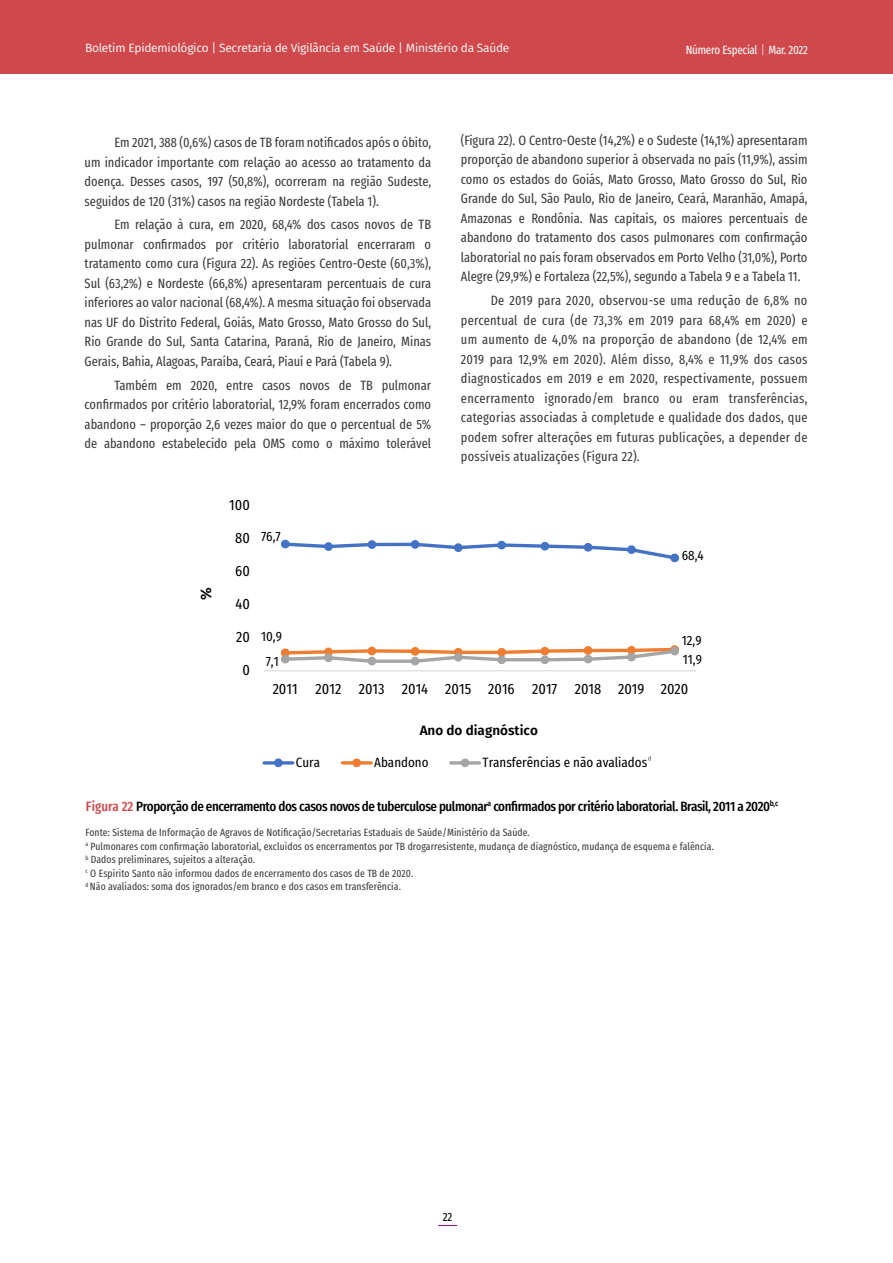
<style>
.page{position:relative;width:893px;height:1263px;background:#fff}
.page>*{position:absolute;margin:0;border:0;box-sizing:border-box;transform-origin:0 0}
.t1{font:15px "Fira Sans Condensed";color:#000}
.t2{font:600 15px "Fira Sans";color:#000}
.t3{font:13.5px/19.5px "Fira Sans Compressed";color:#3c3c3b;text-align:justify}
.t4{font:500 13.5px "Fira Sans Condensed";letter-spacing:-.03em;color:#000}
.t5{font:13.5px "Fira Sans Condensed";color:#000}
.t6{font:600 13.5px "Fira Sans";color:#000}
.t7{font:12px "Fira Sans";letter-spacing:-.02em;color:#fff}
.t8{font:12px "Fira Sans Compressed";letter-spacing:-.02em;color:#fff}
.t9{font:12px "Fira Sans Compressed";color:#000}
.t10{font:10.5px/13.5px "Fira Sans Compressed";letter-spacing:.01em;color:#3c3c3b}
.s1{font-family:"Fira Sans";font-weight:300}
.s2{color:#cf484b}
</style>
<div class="page">
<div style="left:0;top:0;width:893px;height:74px;background:#cf484b"></div>
<svg style="left:438px;top:1225px;width:19px;height:1px"></svg>
<hr style="left:264px;top:670px;width:432px;height:1px;background:#d9d9d9">
<svg style="left:282px;top:541px;width:397px;height:21px"></svg>
<div style="left:281px;top:540px;width:8px;height:8px;background:#4472c4;border-radius:50%"></div>
<div style="left:281px;top:540px;width:9px;height:8px;border:1px solid #4472c4;border-radius:50%"></div>
<div style="left:325px;top:543px;width:7px;height:7px;background:#4472c4;border-radius:50%"></div>
<div style="left:324px;top:542px;width:9px;height:9px;border:1px solid #4472c4;border-radius:50%"></div>
<div style="left:368px;top:541px;width:8px;height:7px;background:#4472c4;border-radius:50%"></div>
<div style="left:368px;top:540px;width:8px;height:9px;border:1px solid #4472c4;border-radius:50%"></div>
<div style="left:411px;top:541px;width:8px;height:7px;background:#4472c4;border-radius:50%"></div>
<div style="left:411px;top:540px;width:8px;height:9px;border:1px solid #4472c4;border-radius:50%"></div>
<div style="left:454px;top:544px;width:8px;height:7px;background:#4472c4;border-radius:50%"></div>
<div style="left:454px;top:543px;width:9px;height:9px;border:1px solid #4472c4;border-radius:50%"></div>
<div style="left:498px;top:541px;width:7px;height:8px;background:#4472c4;border-radius:50%"></div>
<div style="left:497px;top:541px;width:9px;height:8px;border:1px solid #4472c4;border-radius:50%"></div>
<div style="left:541px;top:542px;width:8px;height:8px;background:#4472c4;border-radius:50%"></div>
<div style="left:540px;top:542px;width:9px;height:8px;border:1px solid #4472c4;border-radius:50%"></div>
<div style="left:584px;top:543px;width:8px;height:8px;background:#4472c4;border-radius:50%"></div>
<div style="left:584px;top:543px;width:8px;height:9px;border:1px solid #4472c4;border-radius:50%"></div>
<div style="left:628px;top:546px;width:7px;height:7px;background:#4472c4;border-radius:50%"></div>
<div style="left:627px;top:545px;width:9px;height:9px;border:1px solid #4472c4;border-radius:50%"></div>
<div style="left:671px;top:554px;width:7px;height:8px;background:#4472c4;border-radius:50%"></div>
<div style="left:670px;top:554px;width:9px;height:8px;border:1px solid #4472c4;border-radius:50%"></div>
<div style="left:281px;top:648px;width:9px;height:9px;border:1px solid #ed7d31;border-radius:50%"></div>
<div style="left:670px;top:645px;width:9px;height:9px;border:1px solid #ed7d31;border-radius:50%"></div>
<svg style="left:282px;top:646px;width:396px;height:18px"></svg>
<div style="left:281px;top:655px;width:8px;height:8px;background:#a5a5a5;border-radius:50%"></div>
<div style="left:281px;top:655px;width:9px;height:8px;border:1px solid #a5a5a5;border-radius:50%"></div>
<div style="left:325px;top:654px;width:7px;height:8px;background:#a5a5a5;border-radius:50%"></div>
<div style="left:324px;top:653px;width:9px;height:9px;border:1px solid #a5a5a5;border-radius:50%"></div>
<div style="left:368px;top:657px;width:8px;height:8px;background:#a5a5a5;border-radius:50%"></div>
<div style="left:368px;top:657px;width:8px;height:8px;border:1px solid #a5a5a5;border-radius:50%"></div>
<div style="left:411px;top:657px;width:8px;height:8px;background:#a5a5a5;border-radius:50%"></div>
<div style="left:411px;top:657px;width:8px;height:8px;border:1px solid #a5a5a5;border-radius:50%"></div>
<div style="left:454px;top:653px;width:8px;height:8px;background:#a5a5a5;border-radius:50%"></div>
<div style="left:454px;top:653px;width:9px;height:9px;border:1px solid #a5a5a5;border-radius:50%"></div>
<div style="left:498px;top:656px;width:7px;height:8px;background:#a5a5a5;border-radius:50%"></div>
<div style="left:497px;top:655px;width:9px;height:9px;border:1px solid #a5a5a5;border-radius:50%"></div>
<div style="left:541px;top:656px;width:8px;height:8px;background:#a5a5a5;border-radius:50%"></div>
<div style="left:540px;top:655px;width:9px;height:9px;border:1px solid #a5a5a5;border-radius:50%"></div>
<div style="left:584px;top:655px;width:8px;height:8px;background:#a5a5a5;border-radius:50%"></div>
<div style="left:584px;top:655px;width:8px;height:8px;border:1px solid #a5a5a5;border-radius:50%"></div>
<div style="left:628px;top:653px;width:7px;height:8px;background:#a5a5a5;border-radius:50%"></div>
<div style="left:627px;top:653px;width:9px;height:8px;border:1px solid #a5a5a5;border-radius:50%"></div>
<div style="left:671px;top:647px;width:7px;height:8px;background:#a5a5a5;border-radius:50%"></div>
<div style="left:670px;top:647px;width:9px;height:8px;border:1px solid #a5a5a5;border-radius:50%"></div>
<hr style="left:264px;top:761px;width:29px;height:3px;background:#4472c4">
<div style="left:275px;top:759px;width:7px;height:7px;background:#4472c4;border-radius:50%"></div>
<div style="left:274px;top:758px;width:9px;height:9px;border:1px solid #4472c4;border-radius:50%"></div>
<hr style="left:342px;top:761px;width:29px;height:3px;background:#ed7d31">
<div style="left:353px;top:759px;width:7px;height:7px;background:#ed7d31;border-radius:50%"></div>
<div style="left:352px;top:758px;width:9px;height:9px;border:1px solid #ed7d31;border-radius:50%"></div>
<hr style="left:451px;top:761px;width:29px;height:3px;background:#a5a5a5">
<div style="left:461px;top:759px;width:8px;height:7px;background:#a5a5a5;border-radius:50%"></div>
<div style="left:461px;top:758px;width:8px;height:9px;border:1px solid #a5a5a5;border-radius:50%"></div>
<p class="t7" style="left:85px;top:39px;width:426px">Boletim Epidemiológico | Secretaria de Vigilância em Saúde | Ministério da Saúde</p>
<p class="t8" style="left:686px;top:41px;width:124px">Número Especial <span class="s1">|</span> Mar. 2022</p>
<p class="t3" style="left:85px;top:132px;width:348px;text-indent:30px">Em 2021, 388 (0,6%) casos de TB foram notificados após o óbito, um indicador importante com relação ao acesso ao tratamento da doença. Desses casos, 197 (50,8%), ocorreram na região Sudeste, seguidos de 120 (31%) casos na região Nordeste (Tabela 1).</p>
<p class="t3" style="left:85px;top:215px;width:348px;text-indent:30px">Em relação à cura, em 2020, 68,4% dos casos novos de TB pulmonar confirmados por critério laboratorial encerraram o tratamento como cura (Figura 22). As regiões Centro-Oeste (60,3%), Sul (63,2%) e Nordeste (66,8%) apresentaram percentuais de cura inferiores ao valor nacional (68,4%). A mesma situação foi observada nas UF do Distrito Federal, Goiás, Mato Grosso, Mato Grosso do Sul, Rio Grande do Sul, Santa Catarina, Paraná, Rio de Janeiro, Minas Gerais, Bahia, Alagoas, Paraíba, Ceará, Piauí e Pará (Tabela 9).</p>
<p class="t3" style="left:85px;top:375px;width:348px;text-indent:30px">Também em 2020, entre casos novos de TB pulmonar confirmados por critério laboratorial, 12,9% foram encerrados como abandono – proporção 2,6 vezes maior do que o percentual de 5% de abandono estabelecido pela OMS como o máximo tolerável</p>
<p class="t2" style="left:194px;top:600px;width:14px;rotate:-90deg">%</p>
<p class="t1" style="left:229px;top:491px;width:22px">100</p>
<p class="t1" style="left:235px;top:524px;width:16px">80</p>
<p class="t1" style="left:235px;top:557px;width:16px">60</p>
<p class="t1" style="left:235px;top:590px;width:16px">40</p>
<p class="t5" style="left:261px;top:524px;width:21px">76,7</p>
<p class="t3" style="left:461px;top:130px;width:348px">(Figura 22). O Centro-Oeste (14,2%) e o Sudeste (14,1%) apresentaram proporção de abandono superior à observada no país (11,9%), assim como os estados do Goiás, Mato Grosso, Mato Grosso do Sul, Rio Grande do Sul, São Paulo, Rio de Janeiro, Ceará, Maranhão, Amapá, Amazonas e Rondônia. Nas capitais, os maiores percentuais de abandono do tratamento dos casos pulmonares com confirmação laboratorial no país foram observados em Porto Velho (31,0%), Porto Alegre (29,9%) e Fortaleza (22,5%), segundo a Tabela 9 e a Tabela 11.</p>
<p class="t3" style="left:461px;top:290px;width:348px;text-indent:30px">De 2019 para 2020, observou-se uma redução de 6,8% no percentual de cura (de 73,3% em 2019 para 68,4% em 2020) e um aumento de 4,0% na proporção de abandono (de 12,4% em 2019 para 12,9% em 2020). Além disso, 8,4% e 11,9% dos casos diagnosticados em 2019 e em 2020, respectivamente, possuem encerramento ignorado/em branco ou eram transferências, categorias associadas à completude e qualidade dos dados, que podem sofrer alterações em futuras publicações, a depender de possíveis atualizações (Figura 22).</p>
<p class="t5" style="left:682px;top:542px;width:24px">68,4</p>
<p class="t1" style="left:236px;top:623px;width:15px">20</p>
<p class="t1" style="left:242px;top:656px;width:9px">0</p>
<p class="t5" style="left:261px;top:624px;width:23px">10,9</p>
<p class="t5" style="left:682px;top:627px;width:21px">12,9</p>
<p class="t5" style="left:266px;top:649px;width:15px">7,1</p>
<p class="t5" style="left:683px;top:647px;width:21px">11,9</p>
<p class="t1" style="left:273px;top:675px;width:417px">2011 2012 2013 2014 2015 2016 2017 2018 2019 2020</p>
<p class="t6" style="left:420px;top:719px;width:120px">Ano do diagnóstico</p>
<p class="t5" style="left:296px;top:750px;width:26px">Cura</p>
<p class="t5" style="left:374px;top:750px;width:56px">Abandono</p>
<p class="t5" style="left:483px;top:750px;width:166px">Transferências e não avaliados</p>
<p class="t4" style="left:86px;top:793px;width:694px"><span class="s2">Figura 22</span> Proporção de encerramento dos casos novos de tuberculose pulmonar<sup>a</sup> confirmados por critério laboratorial. Brasil, 2011 a 2020<sup>b,c</sup></p>
<p class="t10" style="left:85px;top:826px;width:630px">Fonte: Sistema de Informação de Agravos de Notificação/Secretarias Estaduais de Saúde/Ministério da Saúde.<br><sup>a</sup> Pulmonares com confirmação laboratorial, excluídos os encerramentos por TB drogarresistente, mudança de diagnóstico, mudança de esquema e falência. <sup>b</sup> Dados preliminares, sujeitos a alteração.<br><sup>c</sup> O Espírito Santo não informou dados de encerramento dos casos de TB de 2020.<br><sup>d</sup> Não avaliados: soma dos ignorados/em branco e dos casos em transferência.</p>
<p class="t9" style="left:443px;top:1207px;width:11px">22</p>
</div>
